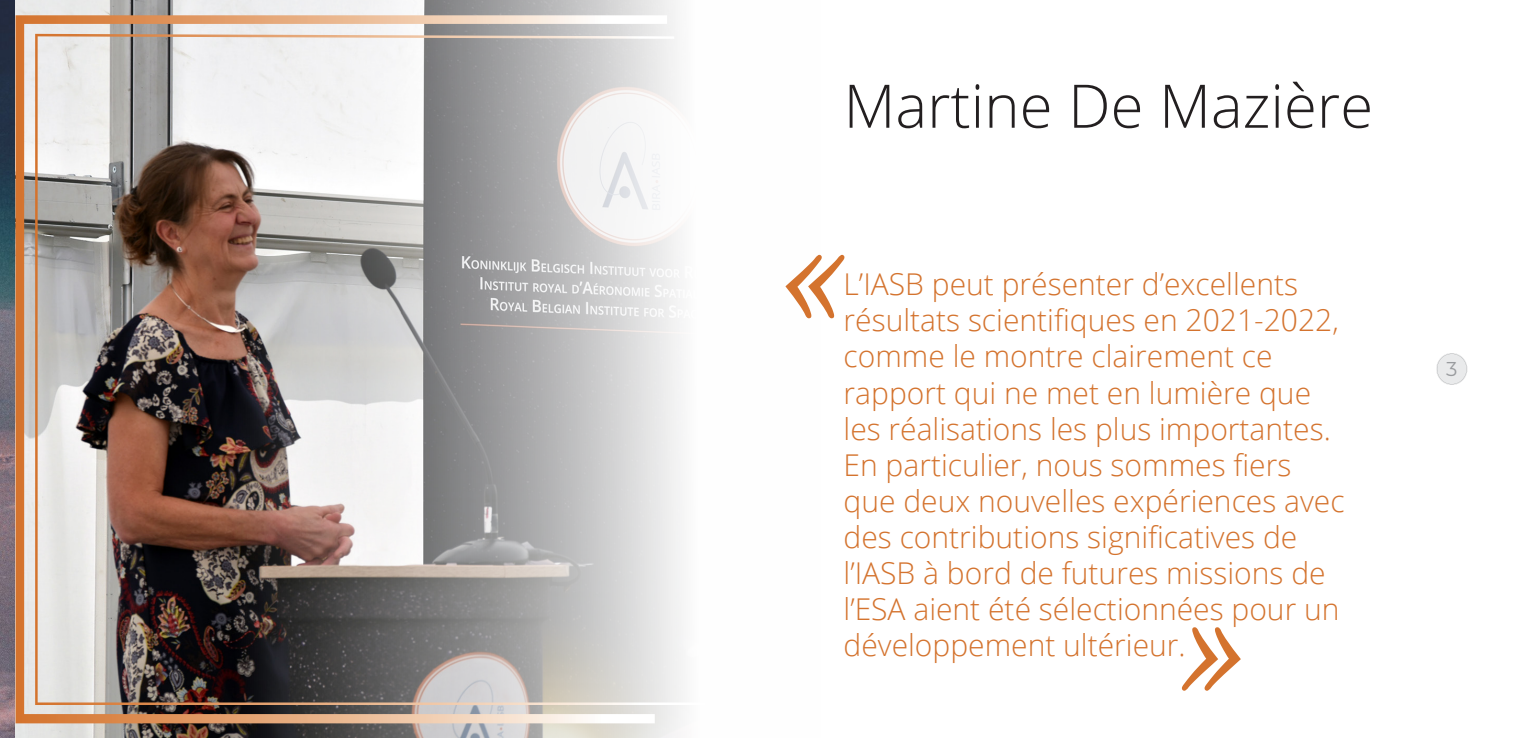
<style>
.page{position:relative;width:1517px;height:738px;background:#fff}
.page>*{position:absolute;margin:0;border:0;box-sizing:border-box;transform-origin:0 0}
.t1{font:180px "Monotype Corsiva";color:#d4732e}
.t2{font:300 60px "Open Sans";color:#231f20}
.t3{font:300 30px/36px "Open Sans";color:#d4732e}
.t4{font:300 20px "Open Sans";color:#999b9e}
.t5{font:20px "Montserrat";color:#999b9e}
</style>
<div class="page">
<img style="left:0;top:0;width:683px;height:737px">
<img style="left:16px;top:15px;width:651px;height:707px">
<img style="left:35px;top:34px;width:648px;height:670px">
<svg style="left:1436px;top:353px;width:31px;height:32px"></svg>
<p class="t2" style="left:843px;top:65px;width:531px">Martine De Mazière</p>
<p class="t1" style="left:771px;top:158px;width:63px">«</p>
<p class="t3" style="left:843px;top:265px;width:502px">L’IASB peut présenter d’excellents résultats scientifiques en 2021-2022, comme le montre clairement ce rapport qui ne met en lumière que les réalisations les plus importantes.<br>En particulier, nous sommes fiers que deux nouvelles expériences avec des contributions significatives de l’IASB à bord de futures missions de l’ESA aient été sélectionnées pour un développement ultérieur.</p>
<p class="t1" style="left:1171px;top:530px;width:70px">»</p>
<p class="t4" style="left:1446px;top:349px;width:13px">3</p>
<p class="t5" style="left:1446px;top:355px;width:13px">3</p>
</div>
